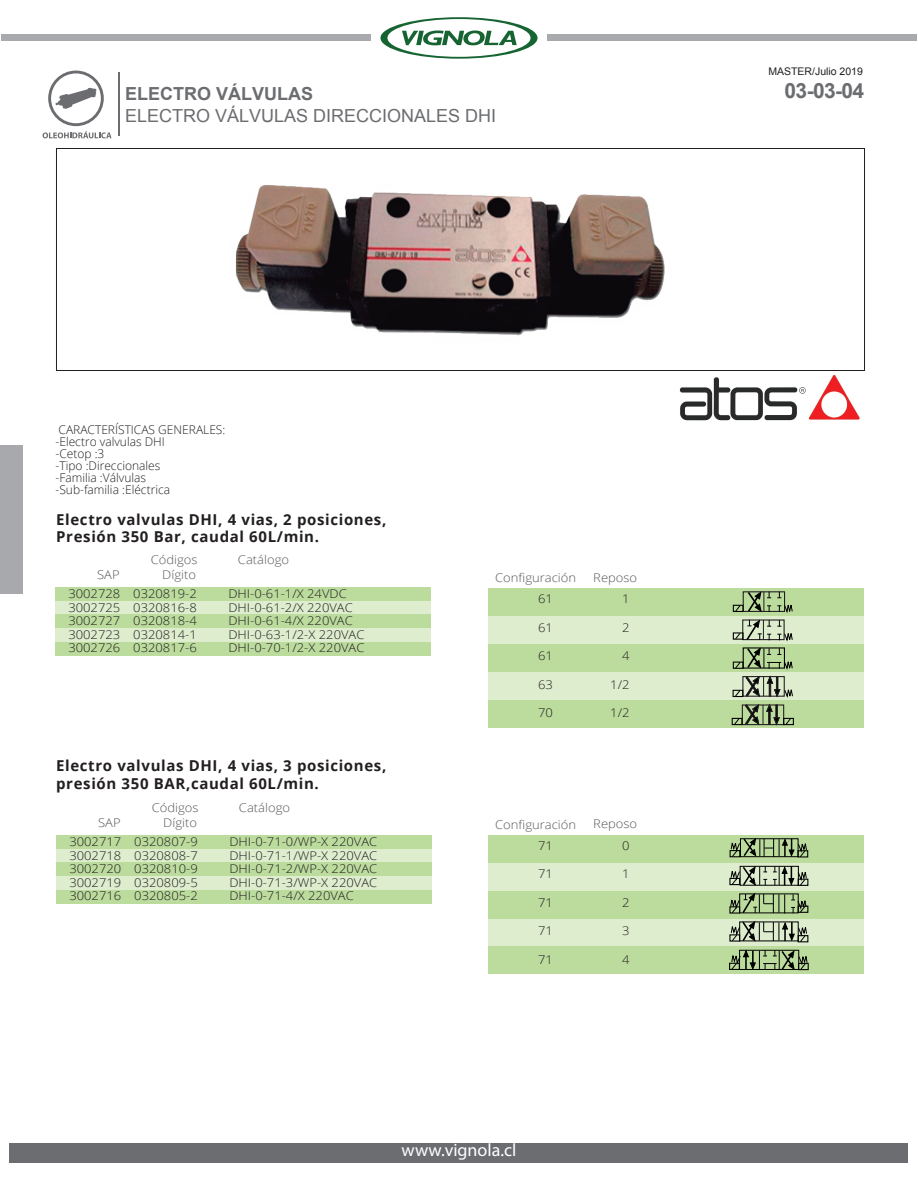
<style>
.page{position:relative;width:918px;height:1188px;background:#fff}
.page>*{position:absolute;margin:0;border:0;box-sizing:border-box;transform-origin:0 0}
.t1{font:700 21px "Arial";color:#6c6d70}
.t2{font:18px "Arial";color:#6c6d70}
.t3{font:700 18px "Arial";color:#6c6d70}
.t4{font:18px "Myriad Pro";color:#fff}
.t5{font:700 15px/16.6px "Open Sans";letter-spacing:.045em;color:#231f20}
.t6{font:300 12px "Open Sans";color:#231f20;scale:1.08 1}
.t7{font:300 12px/12px "Open Sans";color:#231f20}
.t8{font:300 12px "Open Sans";color:#57585a;scale:1.08 1}
.t9{font:10.5px "Arial";color:#231f20}
</style>
<div class="page">
<img style="left:235px;top:185px;width:430px;height:151px">
<div style="left:488px;top:835px;width:376px;height:28px;background:#bcdc9e"></div>
<div style="left:488px;top:863px;width:376px;height:28px;background:#ddedce"></div>
<div style="left:488px;top:918px;width:376px;height:28px;background:#ddedce"></div>
<div style="left:488px;top:891px;width:376px;height:28px;background:#bcdc9e"></div>
<div style="left:488px;top:946px;width:376px;height:28px;background:#bcdc9e"></div>
<div style="left:488px;top:588px;width:376px;height:28px;background:#bcdc9e"></div>
<div style="left:488px;top:616px;width:376px;height:28px;background:#ddedce"></div>
<div style="left:488px;top:672px;width:376px;height:28px;background:#ddedce"></div>
<div style="left:488px;top:644px;width:376px;height:28px;background:#bcdc9e"></div>
<div style="left:488px;top:700px;width:376px;height:27px;background:#bcdc9e"></div>
<div style="left:733px;top:662px;width:11px;height:7px;border:1px solid #000"></div>
<div style="left:733px;top:690px;width:10px;height:7px;border:1px solid #000"></div>
<div style="left:743px;top:591px;width:42px;height:21px;border:1px solid #231f20"></div>
<div style="left:733px;top:605px;width:11px;height:7px;border:1px solid #000"></div>
<svg style="left:777px;top:592px;width:16px;height:21px"></svg>
<svg style="left:735px;top:591px;width:36px;height:21px"></svg>
<div style="left:733px;top:632px;width:11px;height:8px;border:1px solid #000"></div>
<div style="left:783px;top:718px;width:11px;height:7px;border:1px solid #000"></div>
<svg style="left:734px;top:620px;width:59px;height:106px"></svg>
<div style="left:732px;top:718px;width:10px;height:7px;border:1px solid #000"></div>
<div style="left:797px;top:850px;width:11px;height:7px;border:1px solid #000"></div>
<svg style="left:730px;top:838px;width:77px;height:20px"></svg>
<div style="left:740px;top:866px;width:59px;height:20px;border:1px solid #000"></div>
<div style="left:798px;top:879px;width:10px;height:7px;border:1px solid #000"></div>
<svg style="left:773px;top:866px;width:34px;height:20px"></svg>
<svg style="left:730px;top:865px;width:37px;height:21px"></svg>
<div style="left:798px;top:906px;width:10px;height:7px;border:1px solid #000"></div>
<div style="left:798px;top:935px;width:10px;height:7px;border:1px solid #000"></div>
<div style="left:729px;top:963px;width:11px;height:7px;border:1px solid #000"></div>
<div style="left:798px;top:963px;width:11px;height:7px;border:1px solid #000"></div>
<svg style="left:731px;top:949px;width:77px;height:22px"></svg>
<svg style="left:730px;top:893px;width:77px;height:50px"></svg>
<div style="left:0;top:445px;width:22px;height:149px;background:#a8a9ad"></div>
<div style="left:55px;top:587px;width:376px;height:14px;background:#bcdc9e"></div>
<div style="left:55px;top:601px;width:376px;height:14px;background:#ddedce"></div>
<div style="left:55px;top:628px;width:376px;height:14px;background:#ddedce"></div>
<div style="left:55px;top:615px;width:376px;height:13px;background:#bcdc9e"></div>
<div style="left:55px;top:642px;width:376px;height:13px;background:#bcdc9e"></div>
<img style="left:679px;top:375px;width:181px;height:46px">
<div style="left:56px;top:148px;width:809px;height:223px;border:1px solid #231f20"></div>
<div style="left:10px;top:1143px;width:898px;height:20px;background:#6c6d70"></div>
<div style="left:56px;top:835px;width:376px;height:14px;background:#bcdc9e"></div>
<div style="left:56px;top:849px;width:376px;height:14px;background:#ddedce"></div>
<div style="left:56px;top:876px;width:376px;height:14px;background:#ddedce"></div>
<div style="left:56px;top:863px;width:376px;height:13px;background:#bcdc9e"></div>
<div style="left:56px;top:890px;width:376px;height:13px;background:#bcdc9e"></div>
<hr style="left:119px;top:73px;width:1px;height:63px;background:#6c6d70">
<svg style="left:43px;top:71px;width:69px;height:67px"></svg>
<svg style="left:380px;top:17px;width:158px;height:42px"></svg>
<div style="left:2px;top:35px;width:369px;height:6px;background:#a8aaad"></div>
<div style="left:547px;top:35px;width:369px;height:6px;background:#a8aaad"></div>
<p class="t9" style="left:768px;top:65px;width:96px">MASTER/Julio 2019</p>
<h2 class="t3" style="left:125px;top:82px;width:190px">ELECTRO VÁLVULAS</h2>
<h1 class="t1" style="left:785px;top:77px;width:81px">03-03-04</h1>
<h2 class="t2" style="left:125px;top:104px;width:373px">ELECTRO VÁLVULAS DIRECCIONALES DHI</h2>
<p class="t7" style="left:56px;top:423px;width:171px">CARACTERÍSTICAS GENERALES: -Electro valvulas DHI<br>-Cetop :3<br>-Tipo :Direccionales<br>-Familia :Válvulas<br>-Sub-familia :Eléctrica</p>
<p class="t5" style="left:56px;top:511px;width:332px">Electro valvulas DHI, 4 vias, 2 posiciones,<br>Presión 350 Bar, caudal 60L/min.</p>
<p class="t8" style="left:151px;top:551px;width:45px">Códigos</p>
<p class="t8" style="left:238px;top:551px;width:49px">Catálogo</p>
<p class="t8" style="left:97px;top:567px;width:22px">SAP</p>
<p class="t8" style="left:162px;top:567px;width:33px">Dígito</p>
<p class="t6" style="left:68px;top:586px;width:120px">3002728 0320819-2</p>
<p class="t6" style="left:228px;top:586px;width:111px">DHI-0-61-1/X 24VDC</p>
<p class="t6" style="left:68px;top:599px;width:120px">3002725 0320816-8</p>
<p class="t6" style="left:228px;top:599px;width:117px">DHI-0-61-2/X 220VAC</p>
<p class="t6" style="left:68px;top:613px;width:120px">3002727 0320818-4</p>
<p class="t6" style="left:228px;top:613px;width:117px">DHI-0-61-4/X 220VAC</p>
<p class="t6" style="left:68px;top:626px;width:120px">3002723 0320814-1</p>
<p class="t6" style="left:228px;top:626px;width:128px">DHI-0-63-1/2-X 220VAC</p>
<p class="t6" style="left:68px;top:640px;width:120px">3002726 0320817-6</p>
<p class="t6" style="left:228px;top:640px;width:128px">DHI-0-70-1/2-X 220VAC</p>
<p class="t5" style="left:56px;top:756px;width:332px;line-height:18px">Electro valvulas DHI, 4 vias, 3 posiciones, presión 350 BAR,caudal 60L/min.</p>
<p class="t8" style="left:152px;top:799px;width:45px">Códigos</p>
<p class="t8" style="left:239px;top:799px;width:49px">Catálogo</p>
<p class="t8" style="left:98px;top:815px;width:22px">SAP</p>
<p class="t8" style="left:163px;top:815px;width:33px">Dígito</p>
<p class="t6" style="left:69px;top:834px;width:120px">3002717 0320807-9</p>
<p class="t6" style="left:229px;top:834px;width:138px">DHI-0-71-0/WP-X 220VAC</p>
<p class="t6" style="left:69px;top:847px;width:120px">3002718 0320808-7</p>
<p class="t6" style="left:229px;top:847px;width:138px">DHI-0-71-1/WP-X 220VAC</p>
<p class="t6" style="left:69px;top:861px;width:120px">3002720 0320810-9</p>
<p class="t6" style="left:229px;top:861px;width:138px">DHI-0-71-2/WP-X 220VAC</p>
<p class="t6" style="left:69px;top:874px;width:120px">3002719 0320809-5</p>
<p class="t6" style="left:229px;top:874px;width:138px">DHI-0-71-3/WP-X 220VAC</p>
<p class="t6" style="left:69px;top:888px;width:120px">3002716 0320805-2</p>
<p class="t6" style="left:229px;top:888px;width:117px">DHI-0-71-4/X 220VAC</p>
<p class="t8" style="left:495px;top:569px;width:77px">Configuración</p>
<p class="t8" style="left:593px;top:569px;width:42px">Reposo</p>
<p class="t6" style="left:538px;top:590px;width:15px">61</p>
<p class="t6" style="left:622px;top:590px;width:8px">1</p>
<p class="t6" style="left:538px;top:619px;width:15px">61</p>
<p class="t6" style="left:622px;top:619px;width:8px">2</p>
<p class="t6" style="left:538px;top:647px;width:15px">61</p>
<p class="t6" style="left:622px;top:647px;width:8px">4</p>
<p class="t6" style="left:538px;top:676px;width:15px">63</p>
<p class="t6" style="left:610px;top:676px;width:19px">1/2</p>
<p class="t6" style="left:538px;top:704px;width:15px">70</p>
<p class="t6" style="left:610px;top:704px;width:19px">1/2</p>
<p class="t8" style="left:495px;top:816px;width:77px">Configuración</p>
<p class="t8" style="left:593px;top:816px;width:42px">Reposo</p>
<p class="t6" style="left:538px;top:837px;width:15px">71</p>
<p class="t6" style="left:622px;top:837px;width:8px">0</p>
<p class="t6" style="left:538px;top:866px;width:15px">71</p>
<p class="t6" style="left:622px;top:866px;width:8px">1</p>
<p class="t6" style="left:538px;top:894px;width:15px">71</p>
<p class="t6" style="left:622px;top:894px;width:8px">2</p>
<p class="t6" style="left:538px;top:923px;width:15px">71</p>
<p class="t6" style="left:622px;top:923px;width:8px">3</p>
<p class="t6" style="left:538px;top:951px;width:15px">71</p>
<p class="t6" style="left:622px;top:951px;width:8px">4</p>
<h2 class="t4" style="left:402px;top:1139px;width:116px">www.vignola.cl</h2>
</div>
